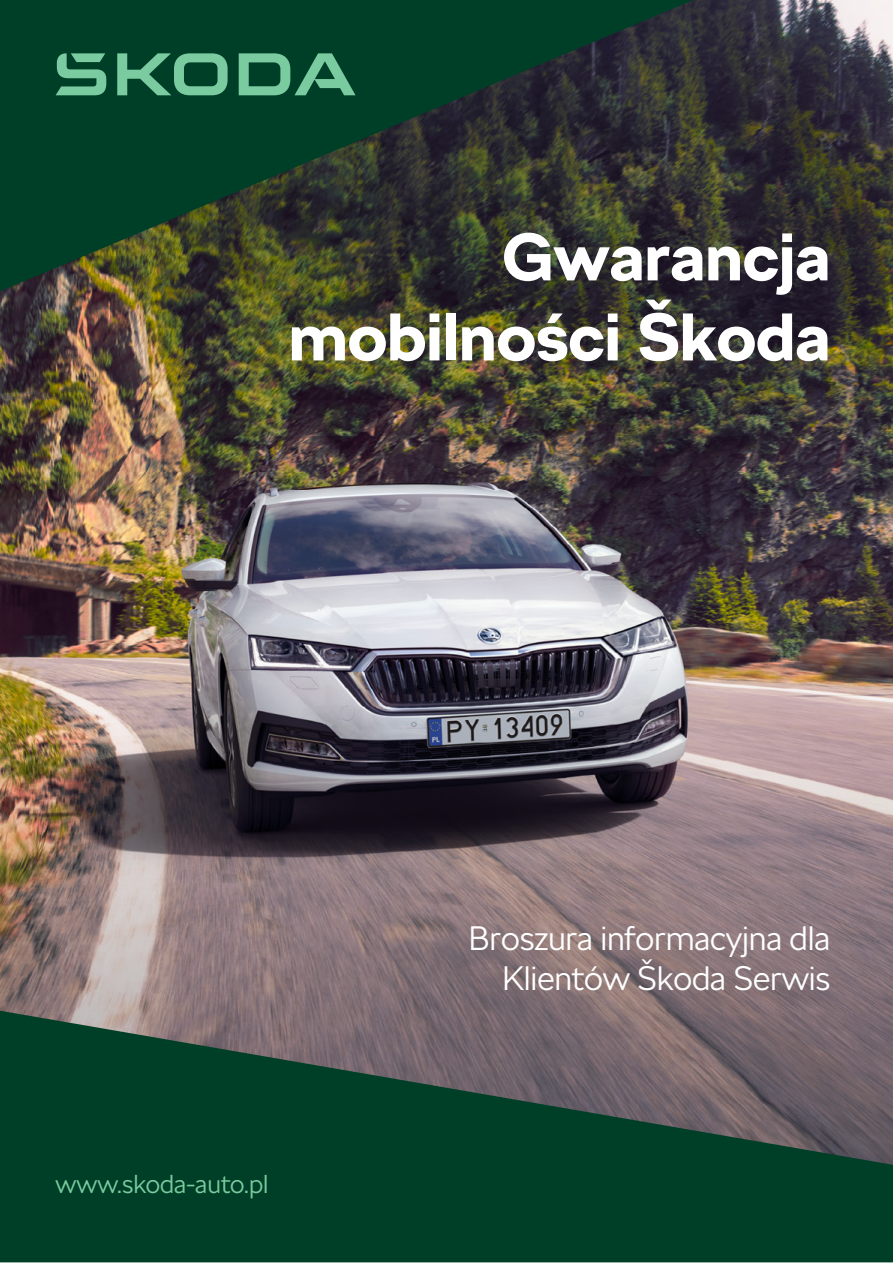
<style>
.page{position:relative;width:893px;height:1263px;background:#fff}
.page>*{position:absolute;margin:0;border:0;box-sizing:border-box;transform-origin:0 0}
.t1{font:700 66.75px/80.1px "SKODA Next";color:#fff;text-align:right}
.t2{font:300 33.6px/40.3px "SKODA Next";letter-spacing:-.005em;color:#fff;text-align:right}
.t3{font:300 25.8px "SKODA Next";color:#7acb9f}
</style>
<div class="page">
<img style="left:0;top:0;width:893px;height:580px">
<img style="left:0;top:580px;width:893px;height:431px">
<svg style="left:0;top:0;width:693px;height:291px;background:#1c3a2a"></svg>
<svg style="left:0;top:1011px;width:893px;height:251px;background:#234b3c"></svg>
<svg style="left:56px;top:53px;width:299px;height:42px;background:#3a8260"></svg>
<p class="t1" style="left:289px;top:218px;width:543px">Gwarancja mobilności Škoda</p>
<p class="t3" style="left:56px;top:1166px;width:214px">www.skoda-auto.pl</p>
<p class="t2" style="left:468px;top:918px;width:364px">Broszura informacyjna dla<br>Klientów Škoda Serwis</p>
</div>
